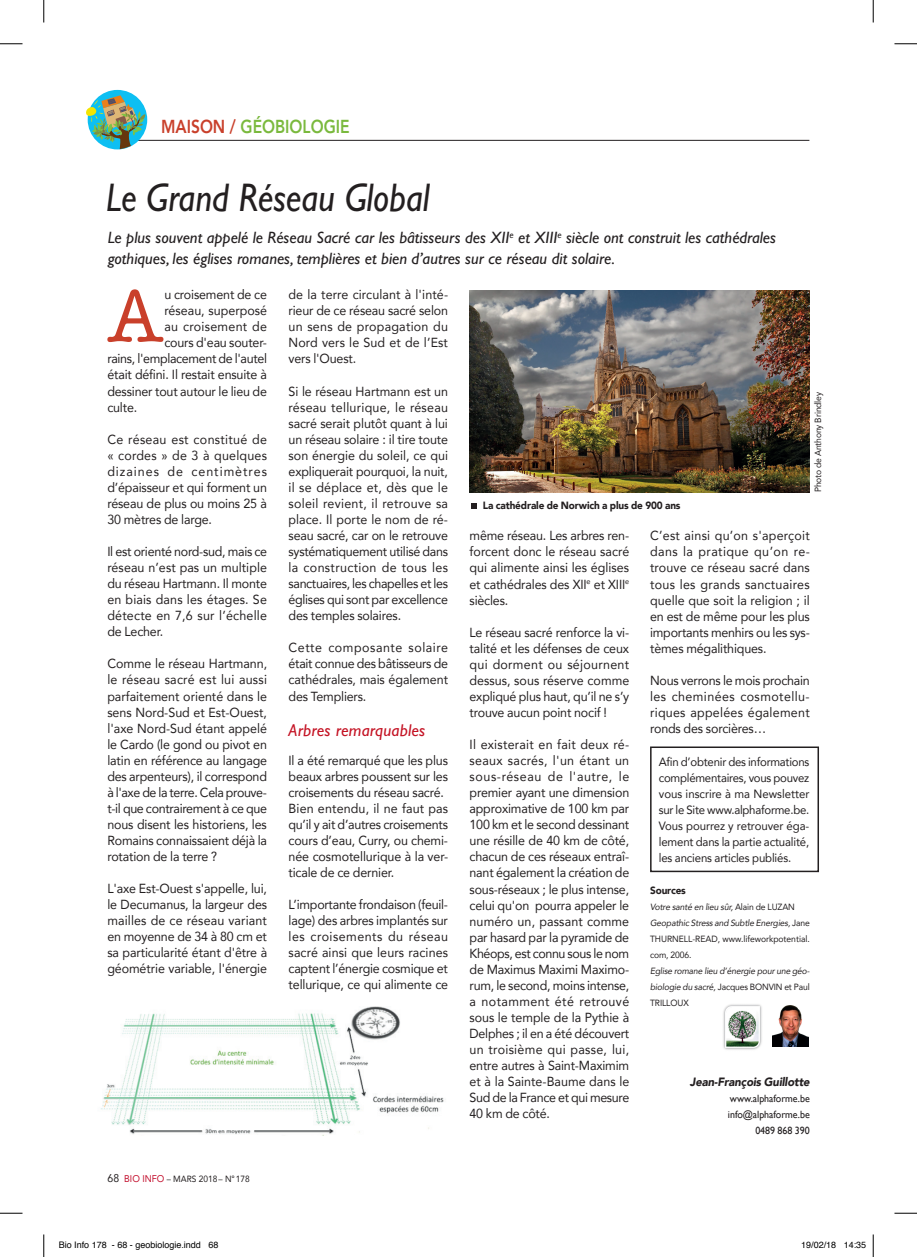
<style>
.page{position:relative;width:917px;height:1257px;background:#fff}
.page>*{position:absolute;margin:0;border:0;box-sizing:border-box;transform-origin:0 0}
.t1{font:77.4px "American Typewriter";color:#c9402b;scale:.95 1}
.t2{font:italic 40.05px "Gill Sans Std";color:#231f20;scale:.89 1}
.t3{font:800 18.75px "Avenir";color:#7ab93d;scale:.83 1}
.t4{font:italic 17.1px "Gill Sans Std";letter-spacing:.01em;color:#c41324}
.t5{font:italic 16.5px/21px "Gill Sans Std";color:#231f20}
.t6{font:13.2px/16px "Avenir";letter-spacing:-.015em;color:#231f20;text-align:justify;scale:.95 1}
.t7{font:13.2px "Avenir";letter-spacing:.025em;color:#231f20;scale:.95 1}
.t8{font:12px/16px "Avenir";letter-spacing:-.015em;color:#231f20;text-align:justify;scale:.95 1}
.t9{font:italic 900 12px "Avenir";letter-spacing:-.015em;color:#231f20;scale:.95 1}
.t10{font:10.5px/16px "Gill Sans";letter-spacing:-.005em;color:#231f20;text-align:right;scale:.95 1}
.t11{font:900 10.5px "Avenir";letter-spacing:-.015em;color:#231f20;scale:.95 1}
.t12{font:9px/16px "Avenir";letter-spacing:-.005em;color:#231f20;scale:.95 1}
.t13{font:italic 9px/16px "Avenir";letter-spacing:-.015em;color:#231f20;text-align:justify;scale:.95 1}
.t14{font:9px "Helvetica";color:#000}
.t15{font:9px "Avenir";letter-spacing:-.005em;color:#231f20;scale:.93 1}
.s1{color:#c9402b}
.s2{font-style:italic}
.s3{font-style:normal}
.s4{font-size:11.25px}
.s5{font-size:9.75px;color:#c3102e}
</style>
<div class="page">
<hr style="left:109px;top:140px;width:700px;height:1px;background:#231f20">
<img style="left:469px;top:291px;width:340px;height:201px">
<div style="left:650px;top:746px;width:169px;height:126px;border:2px solid #231f20"></div>
<div style="left:88px;top:90px;width:59px;height:59px;background:#0dbff2;border-radius:50%"></div>
<svg style="left:86px;top:95px;width:60px;height:54px"></svg>
<img style="left:723px;top:1004px;width:39px;height:46px">
<img style="left:772px;top:1006px;width:36px;height:40px">
<img style="left:101px;top:1006px;width:343px;height:129px">
<svg style="left:471px;top:503px;width:5px;height:5px"></svg>
<svg style="left:0;top:44px;width:22px;height:1px"></svg>
<svg style="left:894px;top:44px;width:23px;height:1px"></svg>
<svg style="left:0;top:1213px;width:22px;height:1px"></svg>
<svg style="left:894px;top:1213px;width:23px;height:1px"></svg>
<svg style="left:44px;top:0;width:1px;height:23px"></svg>
<svg style="left:44px;top:1234px;width:1px;height:23px"></svg>
<svg style="left:873px;top:0;width:1px;height:23px"></svg>
<svg style="left:873px;top:1234px;width:1px;height:23px"></svg>
<h3 class="t3" style="left:161px;top:114px;width:229px"><span class="s1">MAISON /</span> GÉOBIOLOGIE</h3>
<h2 class="t2" style="left:106px;top:175px;width:365px">Le Grand Réseau Global</h2>
<p class="t5" style="left:108px;top:227px;width:670px">Le plus souvent appelé le Réseau Sacré car les bâtisseurs des XII<sup>e</sup> et XIII<sup>e</sup> siècle ont construit les cathédrales gothiques, les églises romanes, templières et bien d’autres sur ce réseau dit solaire.</p>
<h1 class="t1" style="left:108px;top:272px;width:59px">A</h1>
<p class="t6" style="left:164px;top:287px;width:109px">u croisement de ce</p>
<p class="t6" style="left:164px;top:303px;width:109px">réseau, superposé</p>
<p class="t7" style="left:164px;top:318px;width:109px">au croisement de</p>
<p class="t6" style="left:164px;top:335px;width:109px">cours d'eau souter-</p>
<p class="t6" style="left:107px;top:351px;width:170px">rains, l'emplacement de l'autel</p>
<p class="t6" style="left:107px;top:367px;width:169px">était défini. Il restait ensuite à</p>
<p class="t6" style="left:107px;top:383px;width:170px">dessiner tout autour le lieu de</p>
<p class="t6" style="left:107px;top:399px;width:33px">culte.</p>
<p class="t6" style="left:107px;top:431px;width:170px">Ce réseau est constitué de « cordes » de 3 à quelques dizaines de centimètres d’épaisseur et qui forment un réseau de plus ou moins 25 à 30 mètres de large.</p>
<p class="t6" style="left:107px;top:544px;width:170px">Il est orienté nord-sud, mais ce réseau n’est pas un multiple du réseau Hartmann. Il monte en biais dans les étages. Se détecte en 7,6 sur l’échelle de Lecher.</p>
<p class="t6" style="left:107px;top:656px;width:170px">Comme le réseau Hartmann, le réseau sacré est lui aussi parfaitement orienté dans le sens Nord-Sud et Est-Ouest, l'axe Nord-Sud étant appelé le Cardo (le gond ou pivot en latin en référence au langage des arpenteurs), il correspond à l'axe de la terre. Cela prouve&shy;t-il que contrairement à ce que nous disent les historiens, les Romains connaissaient déjà la rotation de la terre ?</p>
<p class="t6" style="left:107px;top:881px;width:170px">L'axe Est-Ouest s'appelle, lui, le Decumanus, la largeur des mailles de ce réseau variant en moyenne de 34 à 80 cm et sa particularité étant d'être à géométrie variable, l'énergie</p>
<p class="t6" style="left:288px;top:287px;width:169px">de la terre circulant à l'inté&shy;rieur de ce réseau sacré selon un sens de propagation du Nord vers le Sud et de l’Est vers l'Ouest.</p>
<p class="t6" style="left:288px;top:383px;width:169px">Si le réseau Hartmann est un réseau tellurique, le réseau sacré serait plutôt quant à lui un réseau solaire : il tire toute son énergie du soleil, ce qui expliquerait pourquoi, la nuit, il se déplace et, dès que le soleil revient, il retrouve sa place. Il porte le nom de ré&shy;seau sacré, car on le retrouve systématiquement utilisé dans la construction de tous les sanctuaires, les chapelles et les églises qui sont par excellence des temples solaires.</p>
<p class="t6" style="left:288px;top:640px;width:169px">Cette composante solaire était connue des bâtisseurs de cathédrales, mais également des Templiers.</p>
<p class="t4" style="left:288px;top:720px;width:138px">Arbres remarquables</p>
<p class="t6" style="left:288px;top:752px;width:169px;text-align:left">Il a été remarqué que les plus beaux arbres poussent sur les croisements du réseau sacré.<br>Bien entendu, il ne faut pas qu’il y ait d’autres croisements cours d’eau, Curry, ou chemi&shy;née cosmotellurique à la ver&shy;ticale de ce dernier.</p>
<p class="t6" style="left:288px;top:897px;width:169px">L’importante frondaison (feuil&shy;lage) des arbres implantés sur les croisements du réseau sacré ainsi que leurs racines captent l’énergie cosmique et tellurique, ce qui alimente ce</p>
<p class="t12" style="left:810px;top:492px;width:107px;rotate:-90deg">Photo de Anthony Brindley</p>
<p class="t11" style="left:483px;top:498px;width:209px">La cathédrale de Norwich a plus de 900 ans</p>
<p class="t6" style="left:469px;top:528px;width:170px">même réseau. Les arbres ren&shy;forcent donc le réseau sacré qui alimente ainsi les églises et cathédrales des XII<sup>e</sup> et XIII<sup>e </sup>siècles.</p>
<p class="t6" style="left:469px;top:624px;width:170px">Le réseau sacré renforce la vi&shy;talité et les défenses de ceux qui dorment ou séjournent dessus, sous réserve comme expliqué plus haut, qu’il ne s’y trouve aucun point nocif !</p>
<p class="t6" style="left:469px;top:737px;width:170px">Il existerait en fait deux ré&shy;seaux sacrés, l'un étant un sous-réseau de l'autre, le premier ayant une dimension approximative de 100 km par 100 km et le second dessinant une résille de 40 km de côté, chacun de ces réseaux entraî&shy;nant également la création de sous-réseaux ; le plus intense, celui qu'on pourra appeler le numéro un, passant comme par hasard par la pyramide de Khéops, est connu sous le nom de Maximus Maximi Maximo&shy;rum, le second, moins intense, a notamment été retrouvé sous le temple de la Pythie à Delphes ; il en a été découvert un troisième qui passe, lui, entre autres à Saint-Maximim et à la Sainte-Baume dans le Sud de la France et qui mesure 40 km de côté.</p>
<p class="t6" style="left:650px;top:528px;width:170px">C’est ainsi qu’on s'aperçoit dans la pratique qu’on re&shy;trouve ce réseau sacré dans tous les grands sanctuaires quelle que soit la religion ; il en est de même pour les plus importants menhirs ou les sys&shy;tèmes mégalithiques.</p>
<p class="t6" style="left:650px;top:673px;width:170px">Nous verrons le mois prochain les cheminées cosmotellu&shy;riques appelées également ronds des sorcières…</p>
<p class="t8" style="left:659px;top:754px;width:160px">Afin d’obtenir des informations complémentaires, vous pouvez vous inscrire à ma Newsletter sur le Site www.alphaforme.be.<br>Vous pourrez y retrouver éga&shy;lement dans la partie actualité, les anciens articles publiés.</p>
<p class="t11" style="left:650px;top:883px;width:39px">Sources</p>
<p class="t12" style="left:650px;top:899px;width:170px"><span class="s2">Votre santé en lieu sûr,</span> Alain de LUZAN <span class="s2">Geopathic Stress and Subtle Energies,</span> Jane THURNELL-READ, www.lifeworkpotential. com, 2006.</p>
<p class="t13" style="left:650px;top:963px;width:170px">Eglise romane lieu d’énergie pour une géo&shy;biologie du sacré, <span class="s3">Jacques BONVIN et Paul TRILLOUX</span></p>
<p class="t9" style="left:690px;top:1074px;width:128px">Jean-François Guillotte</p>
<p class="t10" style="left:728px;top:1090px;width:88px">www.alphaforme.be info@alphaforme.be<br>0489 868 390</p>
<p class="t15" style="left:108px;top:1173px;width:155px"><span class="s4">68</span> <span class="s5">BIO INFO</span> – MARS 2018 – N° 178</p>
<p class="t14" style="left:59px;top:1241px;width:161px">Bio Info 178 - 68 - geobiologie.indd 68</p>
<p class="t14" style="left:801px;top:1241px;width:67px">19/02/18 14:35</p>
</div>
